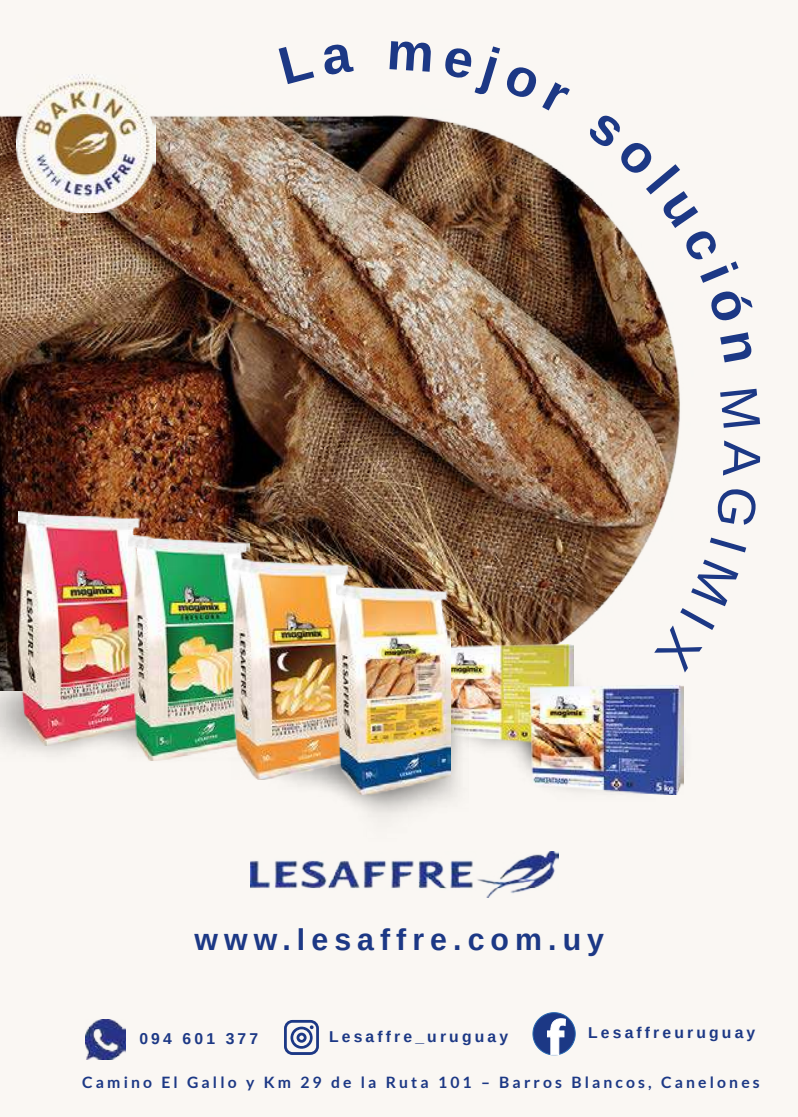
<style>
.page{position:relative;width:798px;height:1117px;background:#fff}
.page>*{position:absolute;margin:0;border:0;box-sizing:border-box;transform-origin:0 0}
.t1{font:700 30.25px "Arimo";letter-spacing:.2em;color:#1c3885}
.t2{font:700 15.75px "Lato";letter-spacing:.2em;color:#1c3885}
.t3{font:700 15.75px "Arimo";letter-spacing:.2em;color:#1c3885}
</style>
<div class="page">
<div style="left:0;top:0;width:797px;height:1116px;background:#faf7f3"></div>
<img style="left:0;top:0;width:699px;height:647px">
<img style="left:468px;top:647px;width:231px;height:156px">
<img style="left:450px;top:644px;width:123px;height:99px">
<img style="left:530px;top:685px;width:153px;height:109px">
<img style="left:0;top:647px;width:468px;height:276px">
<img style="left:18px;top:511px;width:128px;height:234px">
<img style="left:128px;top:535px;width:122px;height:225px">
<img style="left:231px;top:558px;width:122px;height:221px">
<img style="left:336px;top:584px;width:114px;height:210px">
<img style="left:17px;top:74px;width:138px;height:138px">
<img style="left:250px;top:851px;width:308px;height:46px">
<img style="left:85px;top:1019px;width:40px;height:39px">
<svg style="left:284px;top:1019px;width:35px;height:35px"></svg>
<svg style="left:532px;top:1012px;width:43px;height:42px"></svg>
<div style="left:278px;top:41px;width:36px;height:43px;background:#faf7f3"></div>
<svg style="left:321px;top:42px;width:33px;height:33px"></svg>
<svg style="left:389px;top:40px;width:42px;height:32px"></svg>
<div style="left:442px;top:45px;width:128px;height:70px;background:#faf7f3"></div>
<svg style="left:586px;top:111px;width:168px;height:212px"></svg>
<svg style="left:719px;top:332px;width:34px;height:30px"></svg>
<div style="left:719px;top:388px;width:40px;height:39px;background:#faf7f3"></div>
<svg style="left:722px;top:440px;width:38px;height:37px"></svg>
<div style="left:715px;top:486px;width:43px;height:41px;background:#faf7f3"></div>
<svg style="left:709px;top:537px;width:37px;height:15px"></svg>
<div style="left:654px;top:559px;width:84px;height:114px;background:#faf7f3"></div>
<h1 class="t1" style="left:194px;top:918px;width:411px">www.lesaffre.com.uy</h1>
<p class="t3" style="left:329px;top:1025px;width:180px">Lesaffre_uruguay</p>
<p class="t3" style="left:588px;top:1021px;width:168px">Lesaffreuruguay</p>
<p class="t3" style="left:139px;top:1027px;width:120px">094 601 377</p>
<p class="t2" style="left:82px;top:1072px;width:678px">Camino El Gallo y Km 29 de la Ruta 101 – Barros Blancos, Canelones</p>
</div>
